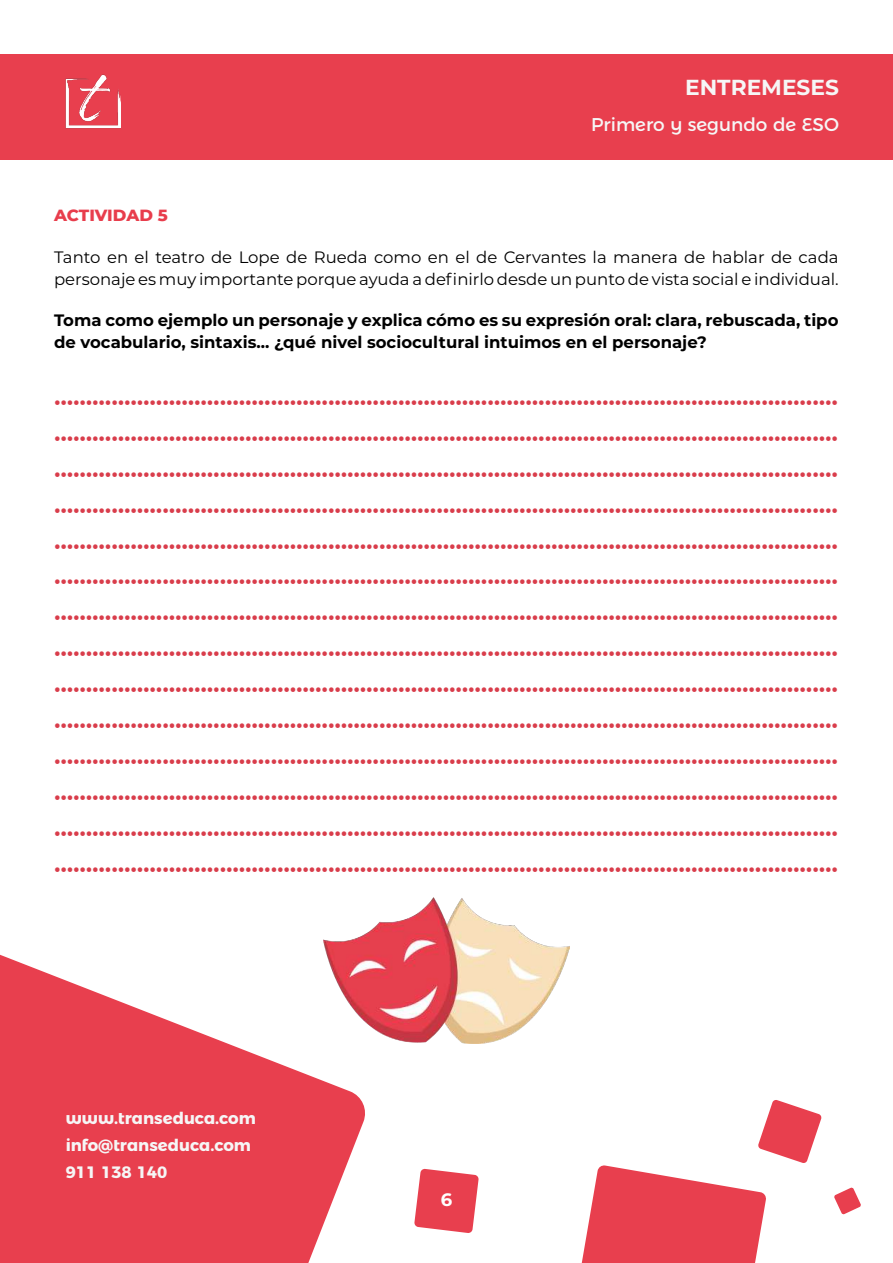
<style>
.page{position:relative;width:893px;height:1263px;background:#fff}
.page>*{position:absolute;margin:0;border:0;box-sizing:border-box;transform-origin:0 0}
.t1{font:600 27px/36px "Montserrat";color:#d93d4b;text-align:justify}
.t2{font:700 21.75px "Montserrat";color:#f6f6f6}
.t3{font:18.45px "Montserrat Alternates";color:#f6f6f6}
.t4{font:700 18px "Montserrat";color:#fff}
.t5{font:16.5px/21px "Montserrat";color:#000}
.t6{font:700 16.5px/21px "Montserrat";color:#000}
.t7{font:700 16.5px/27px "Montserrat Alternates";color:#f6f6f6}
.t8{font:800 16.5px "Montserrat";letter-spacing:-.005em;color:#e83d4c}
</style>
<div class="page">
<div style="left:0;top:54px;width:893px;height:105px;background:#e83f4e"></div>
<svg style="left:0;top:954px;width:365px;height:309px;fill:#e83f4e"></svg>
<svg style="left:414px;top:1169px;width:65px;height:64px"></svg>
<svg style="left:581px;top:1100px;width:241px;height:163px"></svg>
<svg style="left:834px;top:1187px;width:27px;height:27px"></svg>
<img style="left:66px;top:74px;width:55px;height:55px">
<img style="left:323px;top:897px;width:247px;height:147px">
<p class="t2" style="left:685px;top:72px;width:155px">ENTREMESES</p>
<p class="t3" style="left:591px;top:110px;width:249px">Primero y segundo de ESO</p>
<p class="t8" style="left:54px;top:204px;width:115px">ACTIVIDAD 5</p>
<p class="t5" style="left:54px;top:247px;width:786px">Tanto en el teatro de Lope de Rueda como en el de Cervantes la manera de hablar de cada personaje es muy importante porque ayuda a definirlo desde un punto de vista social e individual.</p>
<p class="t6" style="left:54px;top:309px;width:786px">Toma como ejemplo un personaje y explica cómo es su expresión oral: clara, rebuscada, tipo de vocabulario, sintaxis... ¿qué nivel sociocultural intuimos en el personaje?</p>
<p class="t1" style="left:54px;top:376px;width:785px">........................................................................................................................... ........................................................................................................................... ........................................................................................................................... ........................................................................................................................... ........................................................................................................................... ........................................................................................................................... ........................................................................................................................... ........................................................................................................................... ........................................................................................................................... ........................................................................................................................... ........................................................................................................................... ........................................................................................................................... ........................................................................................................................... ...........................................................................................................................</p>
<p class="t7" style="left:66px;top:1103px;width:192px">www.transeduca.com info@transeduca.com<br>911 138 140</p>
<p class="t4" style="left:441px;top:1186px;width:13px">6</p>
</div>
